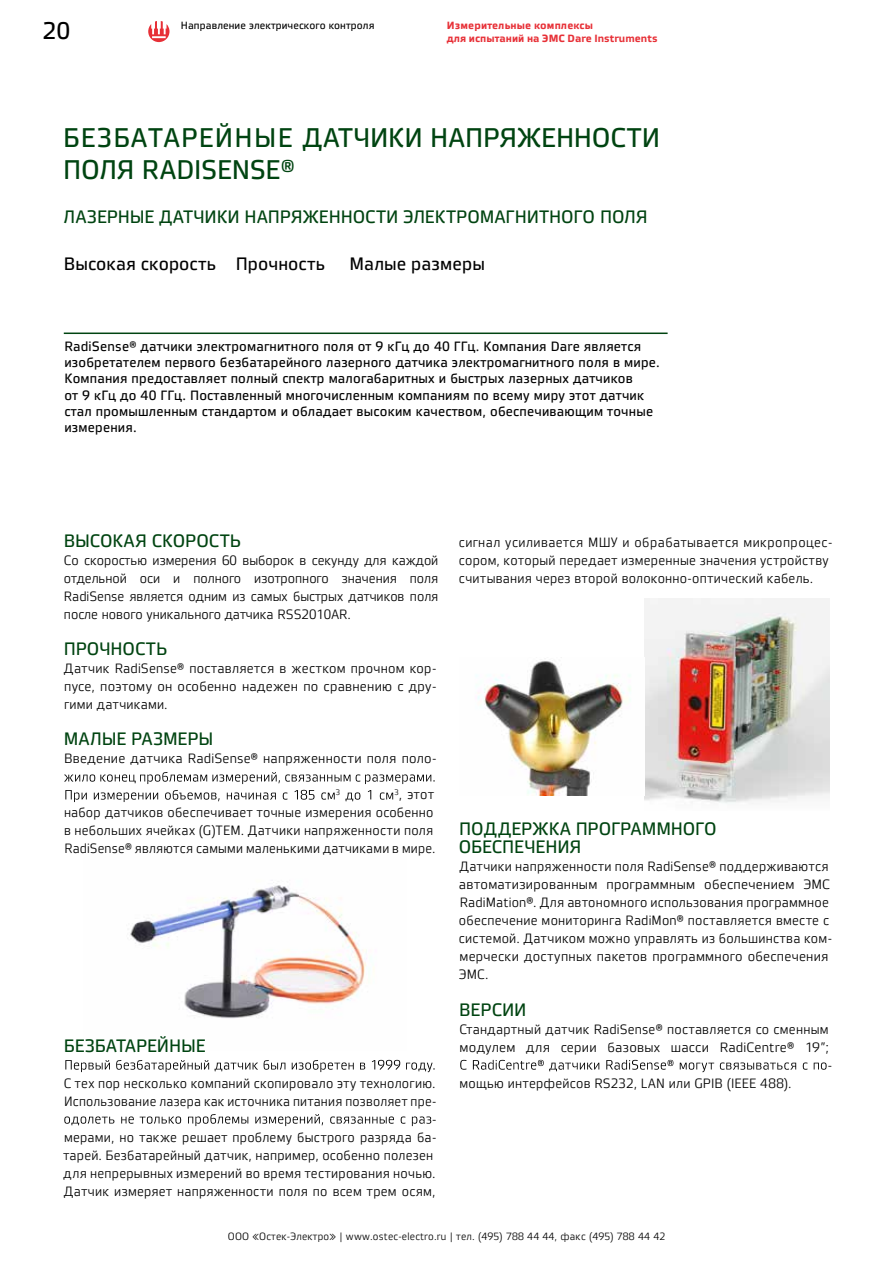
<style>
.page{position:relative;width:893px;height:1263px;background:#fff}
.page>*{position:absolute;margin:0;border:0;box-sizing:border-box;transform-origin:0 0}
.t1{font:27px/32.4px "Vida 32 Pro";letter-spacing:.015em;color:#041}
.t2{font:24px "Vida 32 Pro";color:#000}
.t3{font:18px/18px "Vida 32 Pro";letter-spacing:.005em;color:#041}
.t4{font:18px "Vida 32 Pro";letter-spacing:.005em;color:#000}
.t5{font:13.5px/18px "Vida 31 Pro";letter-spacing:.02em;color:#000}
.t6{font:13.5px/16.2px "Vida 32 Pro";letter-spacing:.015em;color:#000}
.t7{font:10.5px "Vida 31 Pro";letter-spacing:.02em;color:#000}
.t8{font:700 10.5px/12.6px "Vida 32 Pro";letter-spacing:.005em;color:#e73037}
.t9{font:10.5px "Vida 32 Pro";letter-spacing:.01em;color:#000}
.t10{font:7.8px "Vida 31 Pro";color:#000}
</style>
<div class="page">
<img style="left:130px;top:885px;width:244px;height:134px">
<hr style="left:64px;top:332px;width:604px;height:2px;background:#041">
<svg style="left:64px;top:772px;width:371px;height:12px"></svg>
<svg style="left:65px;top:790px;width:270px;height:12px"></svg>
<svg style="left:345px;top:790px;width:48px;height:11px"></svg>
<svg style="left:65px;top:1060px;width:370px;height:12px"></svg>
<svg style="left:64px;top:1114px;width:367px;height:12px"></svg>
<svg style="left:460px;top:1060px;width:367px;height:12px"></svg>
<img style="left:644px;top:598px;width:185px;height:206px">
<img style="left:476px;top:657px;width:155px;height:138px">
<svg style="left:148px;top:21px;width:21px;height:21px"></svg>
<h2 class="t2" style="left:43px;top:13px;width:29px">20</h2>
<p class="t9" style="left:181px;top:18px;width:195px">Направление электрического контроля</p>
<p class="t8" style="left:447px;top:19px;width:212px">Измерительные комплексы<br>для испытаний на ЭМС Dare Instruments</p>
<h1 class="t1" style="left:63px;top:120px;width:599px">БЕЗБАТАРЕЙНЫЕ ДАТЧИКИ НАПРЯЖЕННОСТИ<br>ПОЛЯ RADISENSE®</h1>
<h3 class="t3" style="left:64px;top:207px;width:585px">ЛАЗЕРНЫЕ ДАТЧИКИ НАПРЯЖЕННОСТИ ЭЛЕКТРОМАГНИТНОГО ПОЛЯ</h3>
<h3 class="t4" style="left:64px;top:251px;width:263px">Высокая скорость Прочность</h3>
<h3 class="t4" style="left:350px;top:251px;width:137px">Малые размеры</h3>
<p class="t6" style="left:64px;top:338px;width:597px">RadiSense® датчики электромагнитного поля от 9 кГц до 40 ГГц. Компания Dare является изобретателем первого безбатарейного лазерного датчика электромагнитного поля в мире.<br>Компания предоставляет полный спектр малогабаритных и быстрых лазерных датчиков<br>от 9 кГц до 40 ГГц. Поставленный многочисленным компаниям по всему миру этот датчик стал промышленным стандартом и обладает высоким качеством, обеспечивающим точные измерения.</p>
<h3 class="t3" style="left:64px;top:531px;width:178px">ВЫСОКАЯ СКОРОСТЬ</h3>
<p class="t5" style="left:64px;top:551px;width:376px;text-align:justify">Со скоростью измерения 60 выборок в секунду для каждой отдельной оси и полного изотропного значения поля RadiSense является одним из самых быстрых датчиков поля после нового уникального датчика RSS2010AR.</p>
<h3 class="t3" style="left:64px;top:639px;width:105px">ПРОЧНОСТЬ</h3>
<p class="t5" style="left:64px;top:659px;width:374px;text-align:justify">Датчик RadiSense® поставляется в жестком прочном кор&shy;пусе, поэтому он особенно надежен по сравнению с дру&shy;гими датчиками.</p>
<h3 class="t3" style="left:64px;top:729px;width:151px">МАЛЫЕ РАЗМЕРЫ</h3>
<p class="t5" style="left:64px;top:749px;width:374px">Введение датчика RadiSense® напряженности поля поло-</p>
<p class="t10" style="left:336px;top:787px;width:6px">3</p>
<p class="t5" style="left:64px;top:785px;width:373px;text-indent:330px"><sup>3</sup>, этот набор датчиков обеспечивает точные измерения особенно в небольших ячейках (G)TEM. Датчики напряженности поля RadiSense® являются самыми маленькими датчиками в мире.</p>
<h3 class="t3" style="left:64px;top:1035px;width:143px">БЕЗБАТАРЕЙНЫЕ</h3>
<p class="t5" style="left:63px;top:1073px;width:375px;text-align:right">С тех пор несколько компаний скопировало эту технологию.<br>Использование лазера как источника питания позволяет пре--<br>мерами, но также решает проблему быстрого разряда ба&shy;тарей. Безбатарейный датчик, например, особенно полезен для непрерывных измерений во время тестирования ночью.<br>Датчик измеряет напряженности поля по всем трем осям,</p>
<p class="t5" style="left:459px;top:533px;width:375px">сигнал усиливается МШУ и обрабатывается микропроцес-</p>
<p class="t5" style="left:459px;top:551px;width:371px">сором, который передает измеренные значения устройству считывания через второй волоконно-оптический кабель.</p>
<h3 class="t3" style="left:459px;top:819px;width:259px">ПОДДЕРЖКА ПРОГРАММНОГО<br>ОБЕСПЕЧЕНИЯ</h3>
<p class="t5" style="left:459px;top:857px;width:375px">Датчики напряженности поля RadiSense® поддерживаются автоматизированным программным обеспечением ЭМС RadiMation®. Для автономного использования программное обеспечение мониторинга RadiMon® поставляется вместе с системой. Датчиком можно управлять из большинства ком&shy;мерчески доступных пакетов программного обеспечения ЭМС.</p>
<h3 class="t3" style="left:459px;top:999px;width:69px">ВЕРСИИ</h3>
<p class="t5" style="left:459px;top:1019px;width:371px">Стандартный датчик RadiSense® поставляется со сменным</p>
<p class="t5" style="left:459px;top:1037px;width:371px">модулем для серии базовых шасси RadiCentre® 19”;</p>
<p class="t5" style="left:828px;top:1055px;width:6px">-</p>
<p class="t5" style="left:459px;top:1073px;width:334px">мощью интерфейсов RS232, LAN или GPIB (IEEE 488).</p>
<p class="t7" style="left:228px;top:1229px;width:439px">ООО «Остек-Электро» | www.ostec-electro.ru | тел. (495) 788 44 44, факс (495) 788 44 42</p>
</div>
